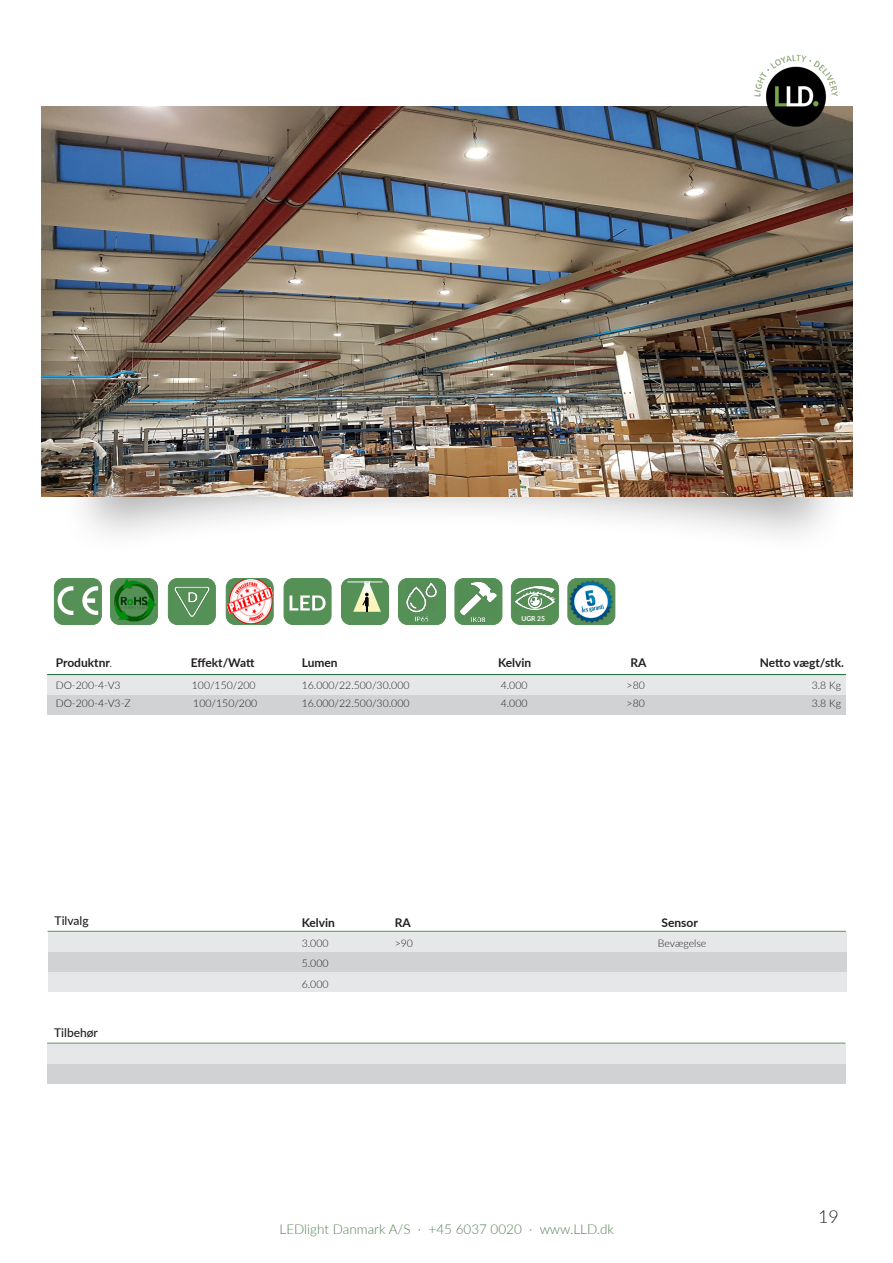
<style>
.page{position:relative;width:893px;height:1263px;background:#fff}
.page>*{position:absolute;margin:0;border:0;box-sizing:border-box;transform-origin:0 0}
.t1{font:300 18px "Lato";color:#231f20}
.t2{font:300 13.5px "Lato";color:#558156}
.t3{font:700 12px "Lato";color:#231f20}
.t4{font:500 12px "Lato";color:#231f20}
.t5{font:300 10.5px "Lato";color:#231f20}
.t6{font:700 6.75px "Lato";color:#fff}
</style>
<div class="page">
<div style="left:48px;top:972px;width:798px;height:20px;background:#e6e7e9"></div>
<div style="left:48px;top:932px;width:798px;height:20px;background:#e6e7e9"></div>
<div style="left:48px;top:952px;width:798px;height:20px;background:#d1d2d4"></div>
<div style="left:61px;top:406px;width:790px;height:150px;background:#231f20;opacity:.35"></div>
<div style="left:48px;top:674px;width:798px;height:20px;background:#e6e7e9"></div>
<div style="left:48px;top:694px;width:798px;height:20px;background:#d1d2d4"></div>
<hr style="left:47px;top:674px;width:799px;height:1px;background:#176633">
<hr style="left:48px;top:931px;width:798px;height:1px;background:#559056">
<div style="left:48px;top:1044px;width:798px;height:20px;background:#e6e7e9"></div>
<div style="left:48px;top:1064px;width:798px;height:20px;background:#d1d2d4"></div>
<hr style="left:47px;top:1043px;width:798px;height:1px;background:#559056">
<img style="left:41px;top:106px;width:812px;height:390px">
<img style="left:752px;top:54px;width:87px;height:74px">
<img style="left:168px;top:578px;width:46px;height:46px">
<div style="left:168px;top:578px;width:48px;height:47px;border:1px solid #559056;border-radius:9px"></div>
<div style="left:54px;top:578px;width:47px;height:46px;background:#559056;border-radius:9px"></div>
<div style="left:54px;top:578px;width:48px;height:47px;border:1px solid #559056;border-radius:9px"></div>
<div style="left:110px;top:578px;width:48px;height:47px;border:1px solid #559056;border-radius:9px"></div>
<svg style="left:58px;top:586px;width:15px;height:29px"></svg>
<svg style="left:82px;top:586px;width:16px;height:29px"></svg>
<img style="left:113px;top:579px;width:45px;height:45px">
<div style="left:398px;top:578px;width:48px;height:47px;border:1px solid #559056;border-radius:9px"></div>
<img style="left:398px;top:581px;width:46px;height:43px">
<img style="left:511px;top:578px;width:46px;height:46px">
<div style="left:511px;top:578px;width:48px;height:47px;border:1px solid #559056;border-radius:9px"></div>
<div style="left:341px;top:578px;width:47px;height:46px;background:#559056;border-radius:9px"></div>
<svg style="left:353px;top:583px;width:28px;height:29px"></svg>
<hr style="left:347px;top:582px;width:36px;height:1px;background:#fff">
<div style="left:341px;top:578px;width:48px;height:47px;border:1px solid #559056;border-radius:9px"></div>
<img style="left:455px;top:578px;width:47px;height:46px">
<div style="left:455px;top:578px;width:47px;height:47px;border:1px solid #559056;border-radius:9px"></div>
<div style="left:284px;top:578px;width:47px;height:46px;background:#559056;border-radius:9px"></div>
<div style="left:284px;top:578px;width:47px;height:47px;border:1px solid #559056;border-radius:9px"></div>
<svg style="left:290px;top:595px;width:36px;height:15px"></svg>
<img style="left:226px;top:578px;width:46px;height:46px">
<div style="left:226px;top:578px;width:48px;height:47px;border:1px solid #559056;border-radius:9px"></div>
<img style="left:569px;top:578px;width:46px;height:46px">
<div style="left:567px;top:578px;width:48px;height:47px;border:1px solid #559056;border-radius:9px"></div>
<div style="left:516px;top:612px;width:36px;height:11px;background:#569054"></div>
<p class="t6" style="left:521px;top:613px;width:25px">UGR 25</p>
<p class="t3" style="left:56px;top:654px;width:58px">Produktnr.</p>
<p class="t3" style="left:191px;top:654px;width:65px">Effekt/Watt</p>
<p class="t3" style="left:302px;top:654px;width:37px">Lumen</p>
<p class="t3" style="left:498px;top:654px;width:35px">Kelvin</p>
<p class="t3" style="left:630px;top:654px;width:18px">RA</p>
<p class="t3" style="left:760px;top:654px;width:86px">Netto vægt/stk.</p>
<p class="t5" style="left:56px;top:678px;width:66px">DO-200-4-V3</p>
<p class="t5" style="left:192px;top:678px;width:65px">100/150/200</p>
<p class="t5" style="left:302px;top:678px;width:109px">16.000/22.500/30.000</p>
<p class="t5" style="left:501px;top:678px;width:28px">4.000</p>
<p class="t5" style="left:627px;top:678px;width:20px">&gt;80</p>
<p class="t5" style="left:812px;top:678px;width:31px">3.8 Kg</p>
<p class="t5" style="left:56px;top:696px;width:77px">DO-200-4-V3-Z</p>
<p class="t5" style="left:193px;top:696px;width:65px">100/150/200</p>
<p class="t5" style="left:302px;top:696px;width:109px">16.000/22.500/30.000</p>
<p class="t5" style="left:501px;top:696px;width:28px">4.000</p>
<p class="t5" style="left:627px;top:696px;width:20px">&gt;80</p>
<p class="t5" style="left:812px;top:696px;width:31px">3.8 Kg</p>
<p class="t4" style="left:55px;top:912px;width:36px">Tilvalg</p>
<p class="t4" style="left:54px;top:1023px;width:45px">Tilbehør</p>
<p class="t3" style="left:302px;top:914px;width:35px">Kelvin</p>
<p class="t3" style="left:395px;top:914px;width:18px">RA</p>
<p class="t3" style="left:662px;top:914px;width:38px">Sensor</p>
<p class="t5" style="left:302px;top:936px;width:28px">3.000</p>
<p class="t5" style="left:395px;top:936px;width:20px">&gt;90</p>
<p class="t5" style="left:658px;top:936px;width:50px">Bevægelse</p>
<p class="t5" style="left:302px;top:956px;width:28px">5.000</p>
<p class="t5" style="left:302px;top:976px;width:28px">6.000</p>
<p class="t2" style="left:280px;top:1220px;width:336px">LEDlight Danmark A/S · +45 6037 0020 · www.LLD.dk</p>
<h1 class="t1" style="left:818px;top:1204px;width:22px">19</h1>
</div>
